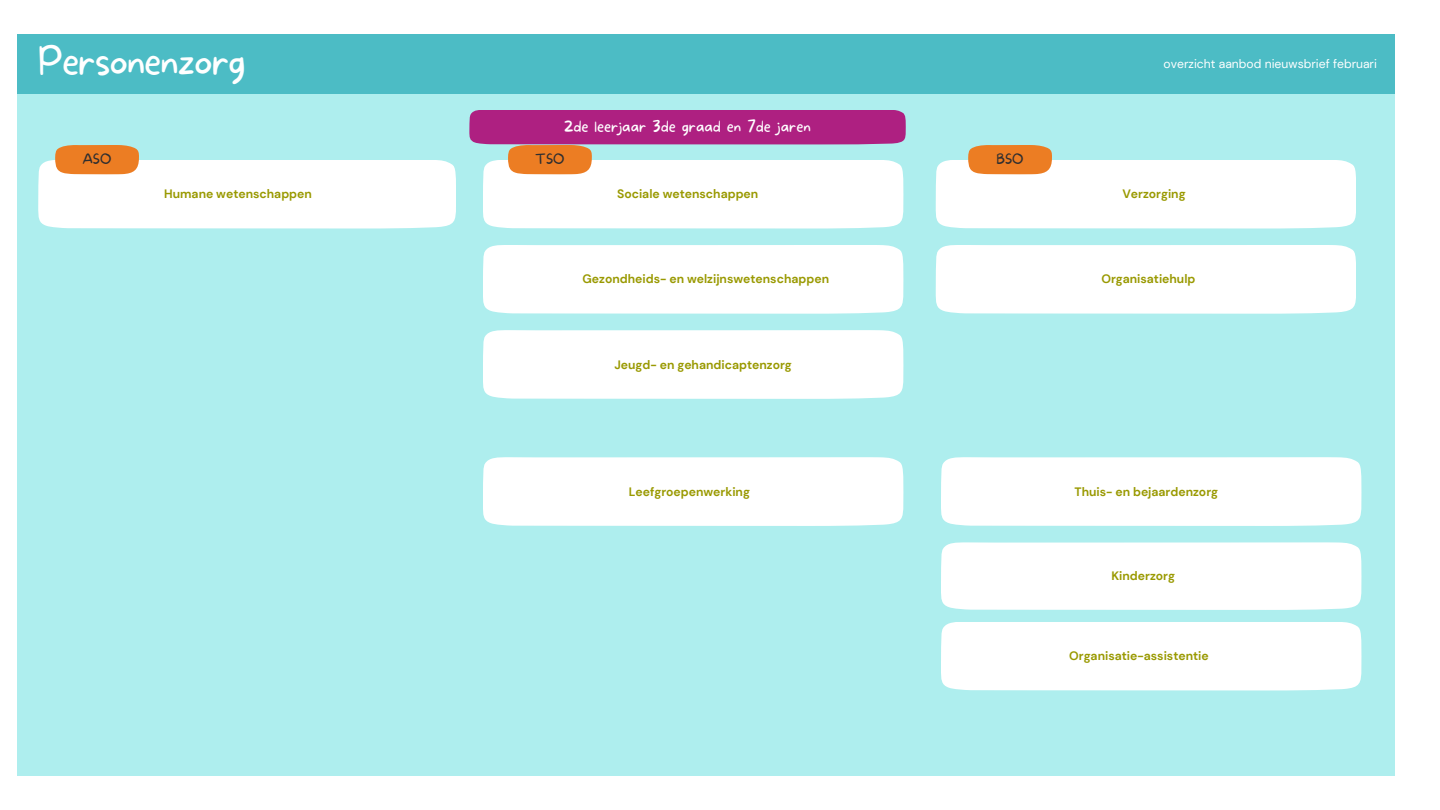
<style>
.page{position:relative;width:1440px;height:810px;background:#fff}
.page>*{position:absolute;margin:0;border:0;box-sizing:border-box;transform-origin:0 0}
.t1{font:100 38.1px "More Sugar";letter-spacing:-.03em;color:#fff}
.t2{font:100 15.5px "More Sugar";color:#fff}
.t3{font:100 13.5px "More Sugar";color:#2e2e30}
.t4{font:700 12.2px "DM Sans";color:#990}
.t5{font:12.2px "DM Sans";color:#fff}
</style>
<div class="page">
<div style="left:17px;top:34px;width:1378px;height:742px;background:#aeeeee"></div>
<div style="left:17px;top:34px;width:1378px;height:60px;background:#4cbcc5"></div>
<svg style="left:38px;top:145px;width:418px;height:83px"></svg>
<svg style="left:936px;top:145px;width:420px;height:83px"></svg>
<svg style="left:469px;top:110px;width:437px;height:118px;background:#dbb6ce"></svg>
<div style="left:483px;top:245px;width:420px;height:69px;background:#fff"></div>
<div style="left:483px;top:330px;width:420px;height:69px;background:#fff"></div>
<div style="left:936px;top:245px;width:420px;height:69px;background:#fff"></div>
<div style="left:483px;top:457px;width:420px;height:69px;background:#fff"></div>
<div style="left:941px;top:457px;width:420px;height:69px;background:#fff"></div>
<div style="left:941px;top:542px;width:420px;height:68px;background:#fff"></div>
<div style="left:941px;top:622px;width:420px;height:68px;background:#fff"></div>
<h1 class="t1" style="left:38px;top:39px;width:209px">Personenzorg</h1>
<h2 class="t2" style="left:564px;top:117px;width:248px">2de leerjaar 3de graad en 7de jaren</h2>
<h3 class="t3" style="left:83px;top:151px;width:31px">ASO</h3>
<h3 class="t3" style="left:535px;top:151px;width:31px">TSO</h3>
<h3 class="t3" style="left:996px;top:151px;width:29px">BSO</h3>
<h4 class="t4" style="left:164px;top:186px;width:149px">Humane wetenschappen</h4>
<h4 class="t4" style="left:617px;top:186px;width:143px">Sociale wetenschappen</h4>
<h4 class="t4" style="left:583px;top:271px;width:248px">Gezondheids- en welzijnswetenschappen</h4>
<h4 class="t4" style="left:614px;top:356px;width:179px">Jeugd- en gehandicaptenzorg</h4>
<p class="t5" style="left:1164px;top:56px;width:215px">overzicht aanbod nieuwsbrief februari</p>
<h4 class="t4" style="left:1122px;top:186px;width:65px">Verzorging</h4>
<h4 class="t4" style="left:1101px;top:271px;width:96px">Organisatiehulp</h4>
<h4 class="t4" style="left:629px;top:484px;width:123px">Leefgroepenwerking</h4>
<h4 class="t4" style="left:1074px;top:484px;width:145px">Thuis- en bejaardenzorg</h4>
<h4 class="t4" style="left:1112px;top:568px;width:65px">Kinderzorg</h4>
<h4 class="t4" style="left:1069px;top:648px;width:141px">Organisatie-assistentie</h4>
</div>
